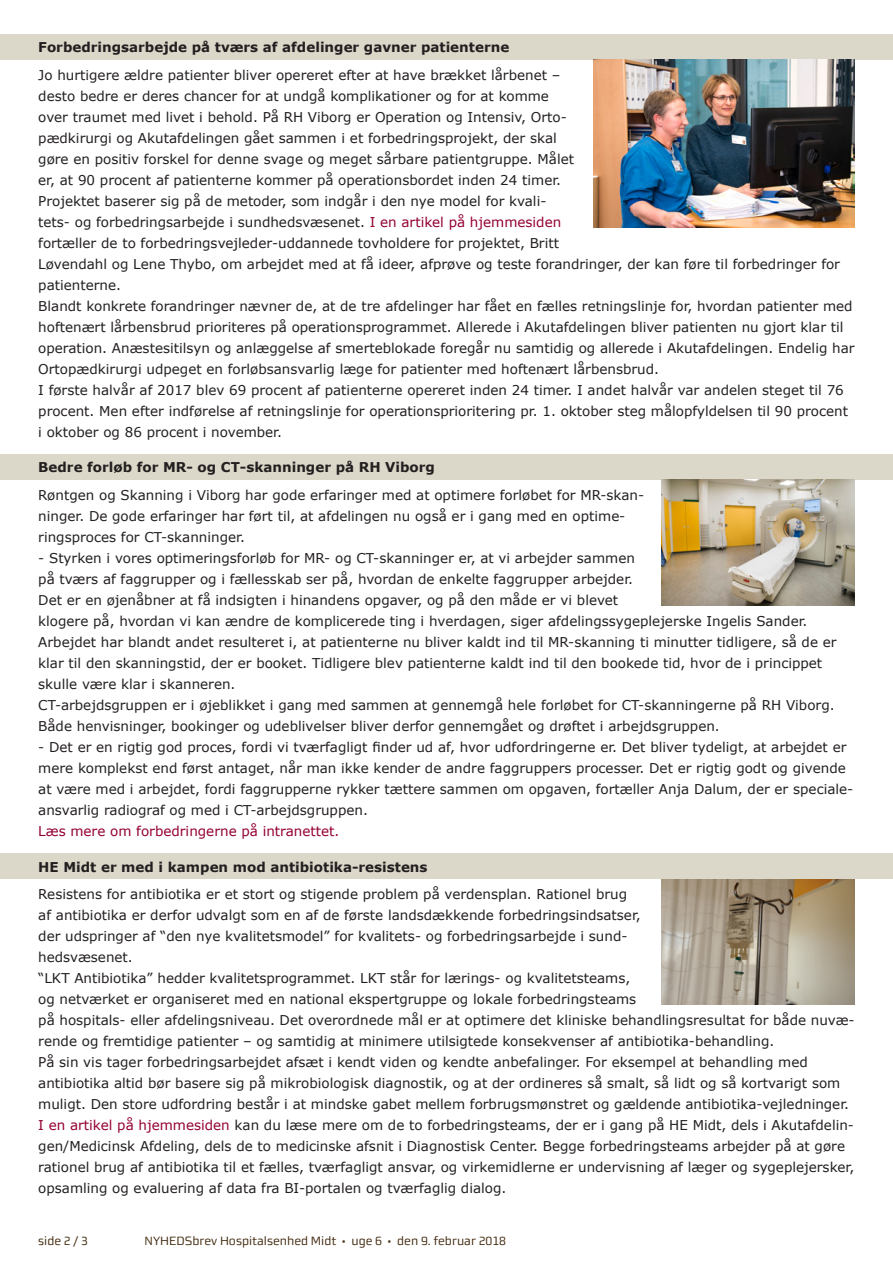
<style>
.page{position:relative;width:893px;height:1263px;background:#fff}
.page>*{position:absolute;margin:0;border:0;box-sizing:border-box;transform-origin:0 0}
.brod{font:13.5px/21px "Verdana";color:#231f20}
.overskrift{font:700 13.5px "Verdana";color:#231f20}
.brod-2{font:13.5px "Verdana";color:#940130}
.t1{font:12px "midtsans";color:#3d2408}
.s1{color:#940130}
</style>
<div class="page">
<div style="left:0;top:454px;width:893px;height:25px;background:#dcd8c9"></div>
<div style="left:0;top:34px;width:893px;height:25px;background:#dcd8c9"></div>
<img style="left:594px;top:59px;width:261px;height:168px">
<img style="left:662px;top:479px;width:193px;height:126px">
<div style="left:0;top:854px;width:893px;height:25px;background:#dcd8c9"></div>
<img style="left:662px;top:879px;width:193px;height:125px">
<p class="overskrift" style="left:38px;top:38px;width:473px">Forbedringsarbejde på tværs af afdelinger gavner patienterne</p>
<p class="brod" style="left:38px;top:65px;width:537px">Jo hurtigere ældre patienter bliver opereret efter at have brækket lårbenet – desto bedre er deres chancer for at undgå komplikationer og for at komme over traumet med livet i behold. På RH Viborg er Operation og Intensiv, Orto&shy;pædkirurgi og Akutafdelingen gået sammen i et forbedringsprojekt, der skal gøre en positiv forskel for denne svage og meget sårbare patientgruppe. Målet er, at 90 procent af patienterne kommer på operationsbordet inden 24 timer.</p>
<p class="brod" style="left:38px;top:191px;width:803px">Projektet baserer sig på de metoder, som indgår i den nye model for kvali-<br>tets- og forbedringsarbejde i sundhedsvæsenet. <span class="s1">I en artikel på hjemmesiden<br></span>fortæller de to forbedringsvejleder-uddannede tovholdere for projektet, Britt<br>Løvendahl og Lene Thybo, om arbejdet med at få ideer, afprøve og teste forandringer, der kan føre til forbedringer for patienterne.</p>
<p class="brod" style="left:38px;top:296px;width:818px">Blandt konkrete forandringer nævner de, at de tre afdelinger har fået en fælles retningslinje for, hvordan patienter med hoftenært lårbensbrud prioriteres på operationsprogrammet. Allerede i Akutafdelingen bliver patienten nu gjort klar til operation. Anæstesitilsyn og anlæggelse af smerteblokade foregår nu samtidig og allerede i Akutafdelingen. Endelig har Ortopædkirurgi udpeget en forløbsansvarlig læge for patienter med hoftenært lårbensbrud.</p>
<p class="brod" style="left:38px;top:380px;width:811px">I første halvår af 2017 blev 69 procent af patienterne opereret inden 24 timer. I andet halvår var andelen steget til 76 procent. Men efter indførelse af retningslinje for operationsprioritering pr. 1. oktober steg målopfyldelsen til 90 procent i oktober og 86 procent i november.</p>
<p class="overskrift" style="left:38px;top:458px;width:398px">Bedre forløb for MR- og CT-skanninger på RH Viborg</p>
<p class="brod" style="left:38px;top:485px;width:607px">Røntgen og Skanning i Viborg har gode erfaringer med at optimere forløbet for MR-skan&shy;ninger. De gode erfaringer har ført til, at afdelingen nu også er i gang med en optime&shy;ringsproces for CT-skanninger.</p>
<p class="brod" style="left:38px;top:548px;width:771px">- Styrken i vores optimeringsforløb for MR- og CT-skanninger er, at vi arbejder sammen<br>på tværs af faggrupper og i fællesskab ser på, hvordan de enkelte faggrupper arbejder.<br>Det er en øjenåbner at få indsigten i hinandens opgaver, og på den måde er vi blevet<br>klogere på, hvordan vi kan ændre de komplicerede ting i hverdagen, siger afdelingssygeplejerske Ingelis Sander.</p>
<p class="brod" style="left:38px;top:632px;width:800px">Arbejdet har blandt andet resulteret i, at patienterne nu bliver kaldt ind til MR-skanning ti minutter tidligere, så de er klar til den skanningstid, der er booket. Tidligere blev patienterne kaldt ind til den bookede tid, hvor de i princippet skulle være klar i skanneren.</p>
<p class="brod" style="left:38px;top:695px;width:798px">CT-arbejdsgruppen er i øjeblikket i gang med sammen at gennemgå hele forløbet for CT-skanningerne på RH Viborg.<br>Både henvisninger, bookinger og udeblivelser bliver derfor gennemgået og drøftet i arbejdsgruppen.</p>
<p class="brod" style="left:38px;top:737px;width:816px">- Det er en rigtig god proces, fordi vi tværfagligt finder ud af, hvor udfordringerne er. Det bliver tydeligt, at arbejdet er mere komplekst end først antaget, når man ikke kender de andre faggruppers processer. Det er rigtig godt og givende at være med i arbejdet, fordi faggrupperne rykker tættere sammen om opgaven, fortæller Anja Dalum, der er speciale&shy;ansvarlig radiograf og med i CT-arbejdsgruppen.</p>
<p class="brod-2" style="left:38px;top:822px;width:303px">Læs mere om forbedringerne på intranettet.</p>
<p class="overskrift" style="left:38px;top:858px;width:391px">HE Midt er med i kampen mod antibiotika-resistens</p>
<p class="brod" style="left:38px;top:884px;width:604px">Resistens for antibiotika er et stort og stigende problem på verdensplan. Rationel brug af antibiotika er derfor udvalgt som en af de første landsdækkende forbedringsindsatser, der udspringer af “den nye kvalitetsmodel” for kvalitets- og forbedringsarbejde i sund&shy;hedsvæsenet.</p>
<p class="brod" style="left:38px;top:968px;width:818px">“LKT Antibiotika” hedder kvalitetsprogrammet. LKT står for lærings- og kvalitetsteams,<br>og netværket er organiseret med en national ekspertgruppe og lokale forbedringsteams<br>på hospitals- eller afdelingsniveau. Det overordnede mål er at optimere det kliniske behandlingsresultat for både nuvæ&shy;rende og fremtidige patienter – og samtidig at minimere utilsigtede konsekvenser af antibiotika-behandling.</p>
<p class="brod" style="left:38px;top:1052px;width:812px">På sin vis tager forbedringsarbejdet afsæt i kendt viden og kendte anbefalinger. For eksempel at behandling med antibiotika altid bør basere sig på mikrobiologisk diagnostik, og at der ordineres så smalt, så lidt og så kortvarigt som muligt. Den store udfordring består i at mindske gabet mellem forbrugsmønstret og gældende antibiotika-vejledninger.</p>
<p class="brod" style="left:38px;top:1115px;width:817px"><span class="s1">I en artikel på hjemmesiden</span> kan du læse mere om de to forbedringsteams, der er i gang på HE Midt, dels i Akutafdelin&shy;gen/Medicinsk Afdeling, dels de to medicinske afsnit i Diagnostisk Center. Begge forbedringsteams arbejder på at gøre rationel brug af antibiotika til et fælles, tværfagligt ansvar, og virkemidlerne er undervisning af læger og sygeplejersker, opsamling og evaluering af data fra BI-portalen og tværfaglig dialog.</p>
<p class="t1" style="left:38px;top:1234px;width:51px">side 2 / 3</p>
<p class="t1" style="left:145px;top:1234px;width:363px">NYHEDSbrev Hospitalsenhed Midt • uge 6 • den 9. februar 2018</p>
</div>
